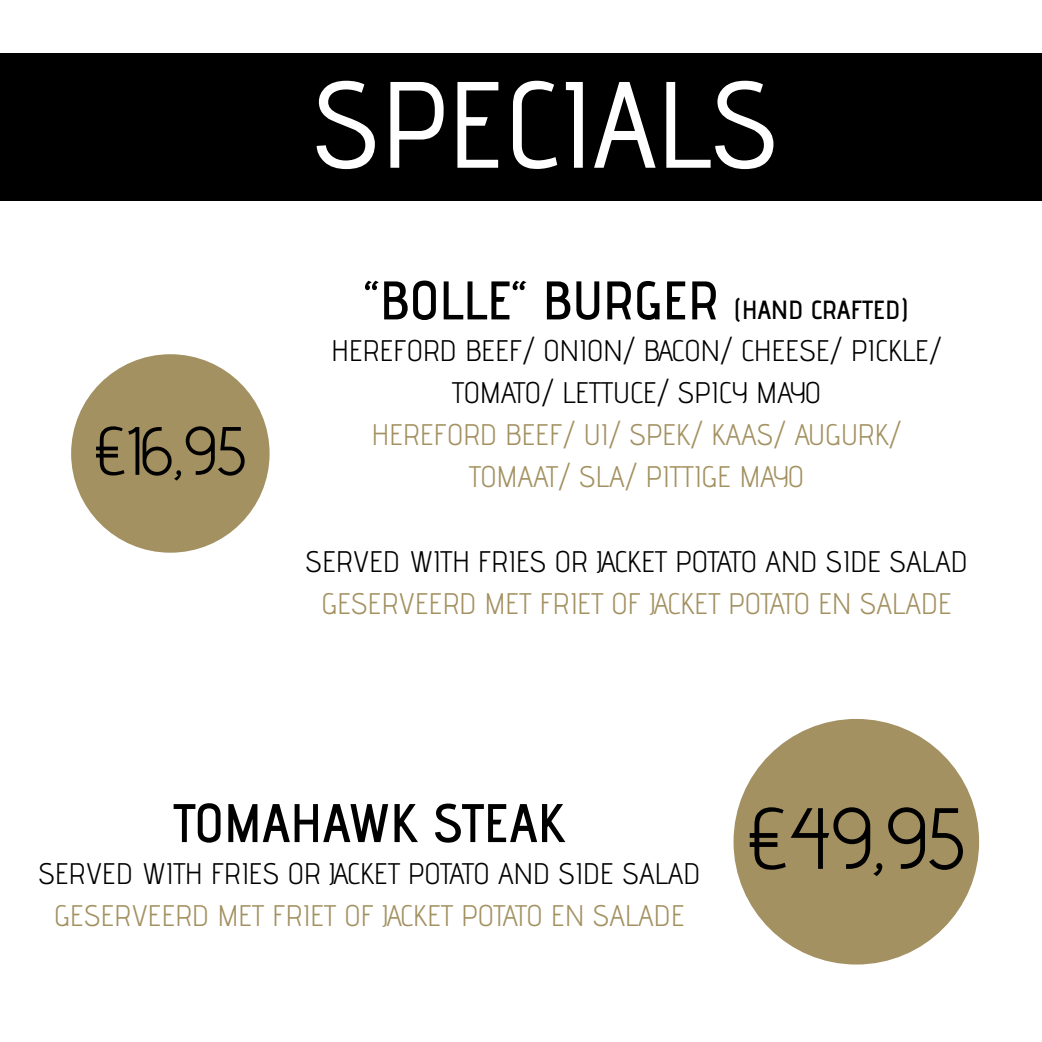
<style>
.page{position:relative;width:1042px;height:1042px;background:#fff}
.page>*{position:absolute;margin:0;border:0;box-sizing:border-box;transform-origin:0 0}
.t1{font:600 54.25px "Advent Pro";color:#000}
.t2{font:29.75px/42px "Advent Pro";color:#000;text-align:center}
.t3{font:29.75px/42px "Advent Pro";color:#a39161;text-align:center}
.s1{font-size:26.25px}
</style>
<div class="page">
<div style="left:0;top:53px;width:1042px;height:147px;background:#000"></div>
<div style="left:733px;top:719px;width:246px;height:245px;background:#a39161;border-radius:50%"></div>
<div style="left:71px;top:354px;width:199px;height:199px;background:#a39161;border-radius:50%"></div>
<svg style="left:317px;top:81px;width:456px;height:88px"></svg>
<svg style="left:96px;top:426px;width:149px;height:54px"></svg>
<svg style="left:750px;top:807px;width:213px;height:69px"></svg>
<h1 class="t1" style="left:365px;top:267px;width:545px">“BOLLE“ BURGER <span class="s1">(HAND CRAFTED)</span></h1>
<p class="t2" style="left:332px;top:329px;width:612px">HEREFORD BEEF/ ONION/ BACON/ CHEESE/ PICKLE/<br>TOMATO/ LETTUCE/ SPICY MAYO</p>
<p class="t3" style="left:372px;top:413px;width:531px">HEREFORD BEEF/ UI/ SPEK/ KAAS/ AUGURK/<br>TOMAAT/ SLA/ PITTIGE MAYO</p>
<p class="t2" style="left:306px;top:539px;width:664px">SERVED WITH FRIES OR JACKET POTATO AND SIDE SALAD</p>
<p class="t3" style="left:321px;top:581px;width:632px">GESERVEERD MET FRIET OF JACKET POTATO EN SALADE</p>
<h1 class="t1" style="left:174px;top:790px;width:393px">TOMAHAWK STEAK</h1>
<p class="t2" style="left:38px;top:852px;width:664px">SERVED WITH FRIES OR JACKET POTATO AND SIDE SALAD</p>
<p class="t3" style="left:54px;top:894px;width:632px">GESERVEERD MET FRIET OF JACKET POTATO EN SALADE</p>
</div>
